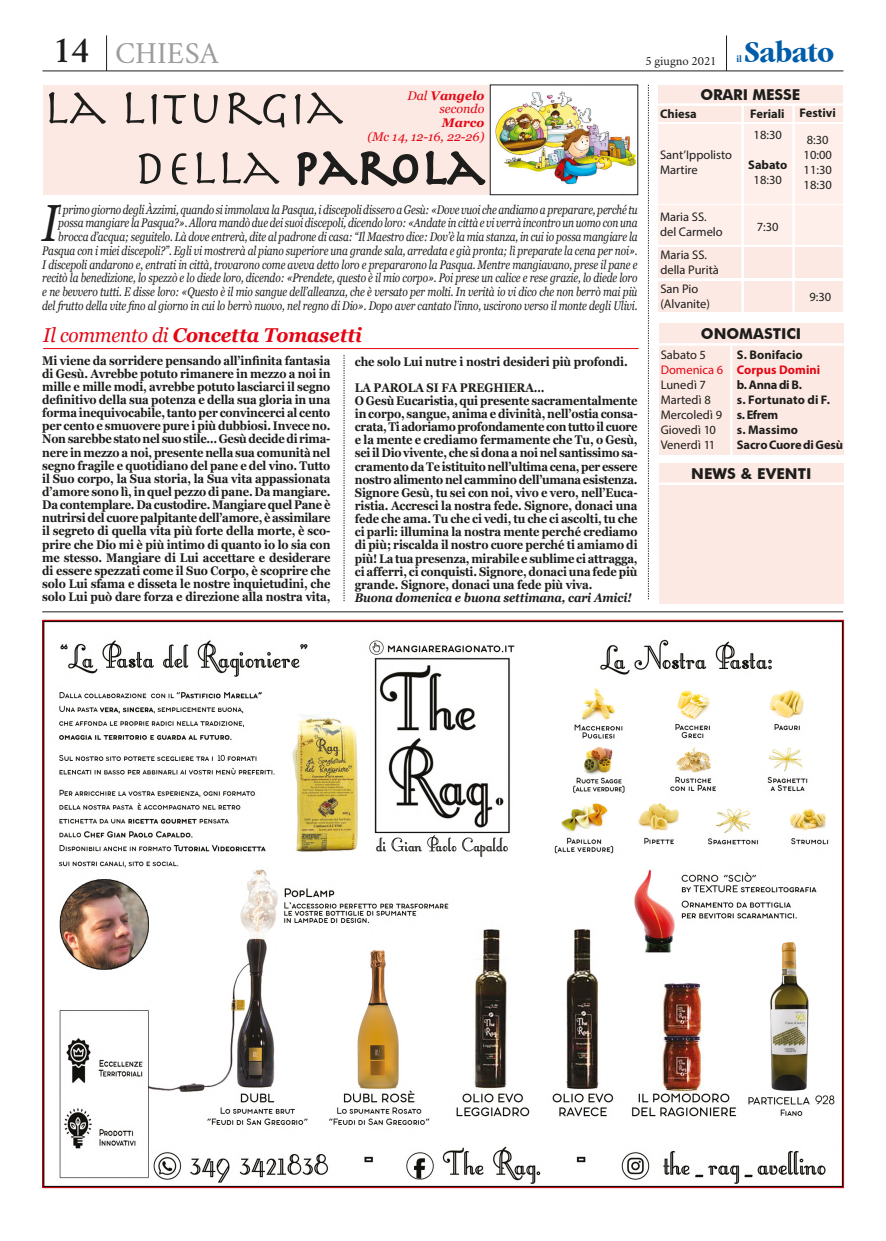
<style>
.page{position:relative;width:886px;height:1241px;background:#fff}
.page>*{position:absolute;margin:0;border:0;box-sizing:border-box;transform-origin:0 0}
.t1{font:italic 52.25px "Georgia";color:#1d1d1b;scale:.81 1}
.t2{font:50px/60px "Herculanum";color:#1d1d1b}
.t3{font:700 condensed 31.25px "Garamond FC";color:#005da9;scale:1.1 1}
.t4{font:30px "Crimson";letter-spacing:.005em;color:#9d9d9d}
.t5{font:italic 700 20px "Georgia";letter-spacing:-.01em;color:#e30614;scale:.95 1}
.t6{font:700 15px "Futura BT";color:#1d1d1b}
.t7{font:700 12.5px/13.1px "Georgia";letter-spacing:-.01em;color:#1d1d1b;text-align:justify;scale:.9 1}
.t8{font:italic 12.5px/13.8px "Georgia";letter-spacing:-.01em;color:#1d1d1b;text-align:right;scale:.81 1}
.t9{font:12.5px/15px "Myriad Pro";color:#1d1d1b}
.t10{font:700 12.5px/15px "Myriad Pro";color:#1d1d1b}
.t11{font:italic 700 12.5px "Georgia";letter-spacing:-.01em;color:#1d1d1b;scale:.9 1}
.t12{font:700 12.5px/15px "Myriad Pro";letter-spacing:.005em;color:#e30614}
.t13{font:italic 12.5px/13.8px "Georgia";color:#e30614;text-align:right}
.t14{font:12.5px "Crimson";color:#1d1d1b}
.t15{font:italic 700 12.5px "Georgia";color:#e30614}
.t16{font:700 condensed 10px "Garamond FC";color:#005da9}
.s1{font-weight:600;font-size:37.5px;color:#1d1d1b}
.s2{font-weight:700}
.s3{font-weight:400}
.s4{color:#1d1d1b}
.s5{font-weight:400;color:#1d1d1b}
</style>
<div class="page">
<hr style="left:42px;top:611px;width:801px;height:1px;background:#1d1d1b">
<div style="left:43px;top:85px;width:595px;height:109px;background:#fde9e3"></div>
<svg style="left:344px;top:355px;width:1px;height:246px"></svg>
<svg style="left:648px;top:85px;width:1px;height:514px"></svg>
<img style="left:490px;top:85px;width:148px;height:110px">
<hr style="left:43px;top:348px;width:595px;height:1px;background:#e30614">
<hr style="left:43px;top:71px;width:800px;height:1px;background:#1d1d1b">
<hr style="left:726px;top:35px;width:1px;height:36px;background:#1d1d1b">
<hr style="left:106px;top:35px;width:1px;height:36px;background:#1d1d1b">
<div style="left:658px;top:85px;width:184px;height:36px;background:#fde9e3"></div>
<div style="left:658px;top:124px;width:184px;height:79px;background:#feefeb"></div>
<div style="left:658px;top:205px;width:184px;height:39px;background:#feefeb"></div>
<hr style="left:658px;top:103px;width:184px;height:3px;background:#fff">
<div style="left:658px;top:281px;width:185px;height:30px;background:#fde9e3"></div>
<div style="left:658px;top:247px;width:185px;height:31px;background:#fde9e3"></div>
<hr style="left:741px;top:105px;width:3px;height:206px;background:#fff">
<hr style="left:792px;top:105px;width:3px;height:206px;background:#fff">
<div style="left:659px;top:323px;width:184px;height:131px;background:#fde9e3"></div>
<div style="left:659px;top:463px;width:184px;height:140px;background:#fde9e3"></div>
<hr style="left:659px;top:343px;width:184px;height:2px;background:#fff">
<hr style="left:659px;top:482px;width:185px;height:3px;background:#fff">
<hr style="left:730px;top:345px;width:2px;height:109px;background:#fff">
<img style="left:45px;top:622px;width:797px;height:563px">
<h3 class="t4" style="left:53px;top:32px;width:167px"><span class="s1">14</span> CHIESA</h3>
<p class="t13" style="left:407px;top:88px;width:78px">Dal <span class="s2">Vangelo </span>secondo</p>
<p class="t15" style="left:442px;top:113px;width:44px">Marco</p>
<p class="t13" style="left:367px;top:129px;width:119px">(Mc 14, 12-16, 22-26)</p>
<h2 class="t2" style="left:134px;top:75px;width:352px;text-indent:-91px">LA LITURGIA<br>DELLA PAROLA</h2>
<p class="t8" style="left:42px;top:202px;width:737px">l primo giorno degli Àzzimi, quando si immolava la Pasqua, i discepoli dissero a Gesù: «Dove vuoi che andiamo a preparare, perché tu possa mangiare la Pasqua?». Allora mandò due dei suoi discepoli, dicendo loro: «Andate in città e vi verrà incontro un uomo con una brocca d’acqua; seguitelo. Là dove entrerà, dite al padrone di casa: “Il Maestro dice: Dov’è la mia stanza, in cui io possa mangiare la Pasqua con i miei discepoli?”. Egli vi mostrerà al piano superiore una grande sala, arredata e già pronta; lì preparate la cena per noi».<br>I discepoli andarono e, entrati in città, trovarono come aveva detto loro e prepararono la Pasqua. Mentre mangiavano, prese il pane e recitò la benedizione, lo spezzò e lo diede loro, dicendo: «Prendete, questo è il mio corpo». Poi prese un calice e rese grazie, lo diede loro e ne bevvero tutti. E disse loro: «Questo è il mio sangue dell’alleanza, che è versato per molti. In verità io vi dico che non berrò mai più del frutto della vite fino al giorno in cui lo berrò nuovo, nel regno di Dio». Dopo aver cantato l’inno, uscirono verso il monte degli Ulivi.</p>
<h1 class="t1" style="left:42px;top:185px;width:22px">I</h1>
<h3 class="t5" style="left:43px;top:320px;width:337px"><span class="s3">Il commento di</span> Concetta Tomasetti</h3>
<p class="t7" style="left:42px;top:353px;width:322px">Mi viene da sorridere pensando all’infinita fantasia di Gesù. Avrebbe potuto rimanere in mezzo a noi in mille e mille modi, avrebbe potuto lasciarci il segno definitivo della sua potenza e della sua gloria in una forma inequivocabile, tanto per convincerci al cento per cento e smuovere pure i più dubbiosi. Invece no.<br>Non sarebbe stato nel suo stile… Gesù decide di rima&shy;nere in mezzo a noi, presente nella sua comunità nel segno fragile e quotidiano del pane e del vino. Tutto il Suo corpo, la Sua storia, la Sua vita appassionata d’amore sono lì, in quel pezzo di pane. Da mangiare.<br>Da contemplare. Da custodire. Mangiare quel Pane è nutrirsi del cuore palpitante dell’amore, è assimilare il segreto di quella vita più forte della morte, è sco&shy;prire che Dio mi è più intimo di quanto io lo sia con me stesso. Mangiare di Lui accettare e desiderare di essere spezzati come il Suo Corpo, è scoprire che solo Lui sfama e disseta le nostre inquietudini, che solo Lui può dare forza e direzione alla nostra vita,</p>
<p class="t7" style="left:355px;top:347px;width:305px;line-height:26.2px">che solo Lui nutre i nostri desideri più profondi.<br>LA PAROLA SI FA PREGHIERA…</p>
<p class="t7" style="left:355px;top:393px;width:316px">O Gesù Eucaristia, qui presente sacramentalmente in corpo, sangue, anima e divinità, nell’ostia consa&shy;crata, Ti adoriamo profondamente con tutto il cuore e la mente e crediamo fermamente che Tu, o Gesù, sei il Dio vivente, che si dona a noi nel santissimo sa&shy;cramento da Te istituito nell’ultima cena, per essere nostro alimento nel cammino dell’umana esistenza.<br>Signore Gesù, tu sei con noi, vivo e vero, nell’Euca&shy;ristia. Accresci la nostra fede. Signore, donaci una fede che ama. Tu che ci vedi, tu che ci ascolti, tu che ci parli: illumina la nostra mente perché crediamo di più; riscalda il nostro cuore perché ti amiamo di più! La tua presenza, mirabile e sublime ci attragga, ci afferri, ci conquisti. Signore, donaci una fede più grande. Signore, donaci una fede più viva.</p>
<p class="t11" style="left:355px;top:588px;width:309px">Buona domenica e buona settimana, cari Amici!</p>
<h3 class="t3" style="left:744px;top:34px;width:83px">Sabato</h3>
<p class="t14" style="left:645px;top:52px;width:72px">5 giugno 2021</p>
<p class="t16" style="left:736px;top:53px;width:7px">il</p>
<p class="t6" style="left:700px;top:86px;width:101px">ORARI MESSE</p>
<p class="t10" style="left:660px;top:106px;width:38px">Chiesa</p>
<p class="t10" style="left:750px;top:105px;width:87px">Feriali Festivi</p>
<p class="t9" style="left:660px;top:147px;width:74px">Sant’Ippolisto<br>Martire</p>
<p class="t9" style="left:660px;top:209px;width:64px">Maria SS. del Carmelo</p>
<p class="t9" style="left:660px;top:247px;width:60px">Maria SS. della Purità</p>
<p class="t9" style="left:660px;top:281px;width:51px">San Pio (Alvanite)</p>
<p class="t9" style="left:754px;top:127px;width:30px">18:30</p>
<p class="t10" style="left:748px;top:157px;width:41px">Sabato</p>
<p class="t9" style="left:754px;top:172px;width:30px">18:30</p>
<p class="t9" style="left:757px;top:219px;width:23px">7:30</p>
<p class="t9" style="left:803px;top:132px;width:30px">8:30<br>10:00<br>11:30<br>18:30</p>
<p class="t9" style="left:809px;top:289px;width:23px">9:30</p>
<p class="t6" style="left:701px;top:325px;width:102px">ONOMASTICI</p>
<p class="t12" style="left:661px;top:347px;width:161px;text-indent:76px"><span class="s4">S. Bonifacio<br></span><span class="s3">Domenica 6</span> Corpus Domini<br><span class="s5">Lunedì 7</span></p>
<p class="t9" style="left:661px;top:347px;width:47px">Sabato 5</p>
<p class="t10" style="left:737px;top:377px;width:67px">b. Anna di B.</p>
<p class="t10" style="left:661px;top:392px;width:171px;text-indent:76px">s. Fortunato di F.<br><span class="s3">Mercoledì 9</span> s. Efrem<br><span class="s3">Giovedì 10</span></p>
<p class="t9" style="left:661px;top:392px;width:52px">Martedì 8</p>
<p class="t10" style="left:737px;top:422px;width:63px">s. Massimo</p>
<p class="t9" style="left:661px;top:437px;width:56px">Venerdì 11</p>
<p class="t10" style="left:737px;top:437px;width:108px">Sacro Cuore di Gesù</p>
<p class="t6" style="left:691px;top:465px;width:122px">NEWS &amp; EVENTI</p>
</div>
